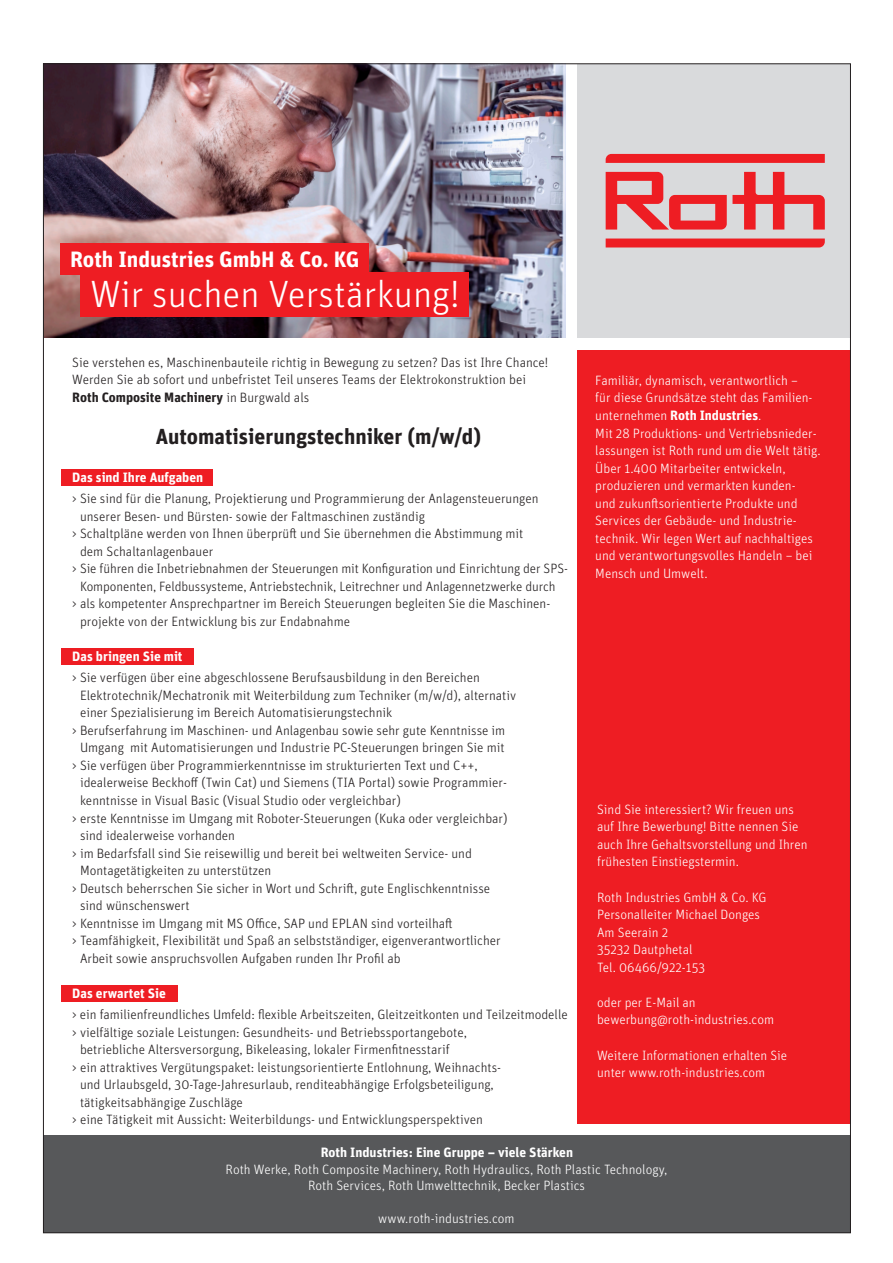
<style>
.page{position:relative;width:893px;height:1263px;background:#fff}
.page>*{position:absolute;margin:0;border:0;box-sizing:border-box;transform-origin:0 0}
.t1{font:300 37.95px "Unit OT";color:#fff}
.t2{font:700 22.2px "Unit OT";color:#fff}
.t3{font:700 21.75px "Unit OT";color:#231f20}
.t4{font:300 13.5px/17.5px "Unit OT";color:#231f20}
.t5{font:300 13.5px/17.5px "Unit OT";color:#fff}
.t6{font:700 13.5px "Unit OT";color:#fff}
.s1{font-weight:700}
</style>
<div class="page">
<img style="left:45px;top:65px;width:521px;height:273px">
<div style="left:577px;top:64px;width:273px;height:274px;background:#d9dadc"></div>
<div style="left:43px;top:1135px;width:807px;height:98px;background:#57585a"></div>
<div style="left:577px;top:351px;width:273px;height:773px;background:#ee1d23"></div>
<div style="left:61px;top:985px;width:116px;height:17px;background:#ee1d23"></div>
<div style="left:62px;top:648px;width:132px;height:17px;background:#ee1d23"></div>
<div style="left:62px;top:470px;width:151px;height:16px;background:#ee1d23"></div>
<div style="left:60px;top:243px;width:309px;height:32px;background:#ee1d23"></div>
<div style="left:80px;top:272px;width:389px;height:45px;background:#ee1d23"></div>
<svg style="left:606px;top:238px;width:219px;height:9px;background:#ec282e"></svg>
<svg style="left:606px;top:154px;width:219px;height:9px;background:#ed1f25"></svg>
<svg style="left:606px;top:172px;width:219px;height:58px"></svg>
<h2 class="t2" style="left:70px;top:245px;width:291px">Roth Industries GmbH &amp; Co. KG</h2>
<h1 class="t1" style="left:90px;top:272px;width:371px">Wir suchen Verstärkung!</h1>
<p class="t4" style="left:72px;top:353px;width:478px">Sie verstehen es, Maschinenbauteile richtig in Bewegung zu setzen? Das ist Ihre Chance!<br>Werden Sie ab sofort und unbefristet Teil unseres Teams der Elektrokonstruktion bei<br><span class="s1">Roth Composite Machinery</span> in Burgwald als</p>
<h3 class="t3" style="left:156px;top:422px;width:327px">Automatisierungstechniker (m/w/d)</h3>
<p class="t6" style="left:72px;top:469px;width:132px">Das sind Ihre Aufgaben</p>
<p class="t4" style="left:72px;top:490px;width:468px">&gt; Sie sind für die Planung, Projektierung und Programmierung der Anlagensteuerungen</p>
<p class="t4" style="left:80px;top:507px;width:346px">unserer Besen- und Bürsten- sowie der Faltmaschinen zuständig</p>
<p class="t4" style="left:72px;top:525px;width:453px">&gt; Schaltpläne werden von Ihnen überprüft und Sie übernehmen die Abstimmung mit</p>
<p class="t4" style="left:80px;top:542px;width:135px">dem Schaltanlagenbauer</p>
<p class="t4" style="left:72px;top:560px;width:497px">&gt; Sie führen die Inbetriebnahmen der Steuerungen mit Konfiguration und Einrichtung der SPS-</p>
<p class="t4" style="left:80px;top:577px;width:477px">Komponenten, Feldbussysteme, Antriebstechnik, Leitrechner und Anlagennetzwerke durch</p>
<p class="t4" style="left:72px;top:595px;width:480px">&gt; als kompetenter Ansprechpartner im Bereich Steuerungen begleiten Sie die Maschinen-</p>
<p class="t4" style="left:80px;top:613px;width:272px">projekte von der Entwicklung bis zur Endabnahme</p>
<p class="t6" style="left:72px;top:648px;width:112px">Das bringen Sie mit</p>
<p class="t4" style="left:72px;top:669px;width:409px">&gt; Sie verfügen über eine abgeschlossene Berufsausbildung in den Bereichen</p>
<p class="t4" style="left:80px;top:686px;width:438px">Elektrotechnik/Mechatronik mit Weiterbildung zum Techniker (m/w/d), alternativ</p>
<p class="t4" style="left:80px;top:704px;width:314px">einer Spezialisierung im Bereich Automatisierungstechnik</p>
<p class="t4" style="left:72px;top:721px;width:435px">&gt; Berufserfahrung im Maschinen- und Anlagenbau sowie sehr gute Kenntnisse im</p>
<p class="t4" style="left:80px;top:739px;width:426px">Umgang mit Automatisierungen und Industrie PC-Steuerungen bringen Sie mit</p>
<p class="t4" style="left:72px;top:756px;width:407px">&gt; Sie verfügen über Programmierkenntnisse im strukturierten Text und C++,</p>
<p class="t4" style="left:80px;top:774px;width:428px">idealerweise Beckhoff (Twin Cat) und Siemens (TIA Portal) sowie Programmier-</p>
<p class="t4" style="left:80px;top:791px;width:322px">kenntnisse in Visual Basic (Visual Studio oder vergleichbar)</p>
<p class="t4" style="left:72px;top:809px;width:437px">&gt; erste Kenntnisse im Umgang mit Roboter-Steuerungen (Kuka oder vergleichbar)</p>
<p class="t4" style="left:80px;top:827px;width:157px">sind idealerweise vorhanden</p>
<p class="t4" style="left:72px;top:844px;width:401px">&gt; im Bedarfsfall sind Sie reisewillig und bereit bei weltweiten Service- und</p>
<p class="t4" style="left:80px;top:862px;width:193px">Montagetätigkeiten zu unterstützen</p>
<p class="t4" style="left:72px;top:879px;width:419px">&gt; Deutsch beherrschen Sie sicher in Wort und Schrift, gute Englischkenntnisse</p>
<p class="t4" style="left:80px;top:897px;width:111px">sind wünschenswert</p>
<p class="t4" style="left:72px;top:914px;width:382px">&gt; Kenntnisse im Umgang mit MS Office, SAP und EPLAN sind vorteilhaft</p>
<p class="t4" style="left:72px;top:932px;width:430px">&gt; Teamfähigkeit, Flexibilität und Spaß an selbstständiger, eigenverantwortlicher</p>
<p class="t4" style="left:80px;top:949px;width:322px">Arbeit sowie anspruchsvollen Aufgaben runden Ihr Profil ab</p>
<p class="t6" style="left:72px;top:984px;width:95px">Das erwartet Sie</p>
<p class="t4" style="left:72px;top:1006px;width:497px">&gt; ein familienfreundliches Umfeld: flexible Arbeitszeiten, Gleitzeitkonten und Teilzeitmodelle</p>
<p class="t4" style="left:72px;top:1023px;width:396px">&gt; vielfältige soziale Leistungen: Gesundheits- und Betriebssportangebote,</p>
<p class="t4" style="left:80px;top:1041px;width:371px">betriebliche Altersversorgung, Bikeleasing, lokaler Firmenfitnesstarif</p>
<p class="t4" style="left:72px;top:1058px;width:430px">&gt; ein attraktives Vergütungspaket: leistungsorientierte Entlohnung, Weihnachts-</p>
<p class="t4" style="left:80px;top:1076px;width:415px">und Urlaubsgeld, 30-Tage-Jahresurlaub, renditeabhängige Erfolgsbeteiligung,</p>
<p class="t4" style="left:80px;top:1093px;width:164px">tätigkeitsabhängige Zuschläge</p>
<p class="t4" style="left:72px;top:1111px;width:412px">&gt; eine Tätigkeit mit Aussicht: Weiterbildungs- und Entwicklungsperspektiven</p>
<p class="t6" style="left:321px;top:1143px;width:254px">Roth Industries: Eine Gruppe – viele Stärken</p>
<p class="t5" style="left:595px;top:372px;width:227px">Familiär, dynamisch, verantwortlich –<br>für diese Grundsätze steht das Familien&shy;unternehmen <span class="s1">Roth Industries</span>.<br>Mit 28 Produktions- und Vertriebsnieder&shy;lassungen ist Roth rund um die Welt tätig.<br>Über 1.400 Mitarbeiter entwickeln, produzieren und vermarkten kunden-<br>und zukunftsorientierte Produkte und Services der Gebäude- und Industrie&shy;technik. Wir legen Wert auf nachhaltiges und verantwortungsvolles Handeln – bei Mensch und Umwelt.</p>
<p class="t5" style="left:597px;top:800px;width:212px">Sind Sie interessiert? Wir freuen uns auf Ihre Bewerbung! Bitte nennen Sie auch Ihre Gehaltsvorstellung und Ihren frühesten Einstiegstermin.</p>
<p class="t5" style="left:597px;top:888px;width:171px">Roth Industries GmbH &amp; Co. KG<br>Personalleiter Michael Donges<br>Am Seerain 2<br>35232 Dautphetal<br>Tel. 06466/922-153</p>
<p class="t5" style="left:597px;top:993px;width:179px">oder per E-Mail an bewerbung@roth-industries.com</p>
<p class="t5" style="left:597px;top:1046px;width:192px">Weitere Informationen erhalten Sie unter www.roth-industries.com</p>
<p class="t5" style="left:226px;top:1161px;width:443px;line-height:16.2px;text-align:center">Roth Werke, Roth Composite Machinery, Roth Hydraulics, Roth Plastic Technology,<br>Roth Services, Roth Umwelttechnik, Becker Plastics</p>
<p class="t5" style="left:378px;top:1209px;width:138px">www.roth-industries.com</p>
</div>
